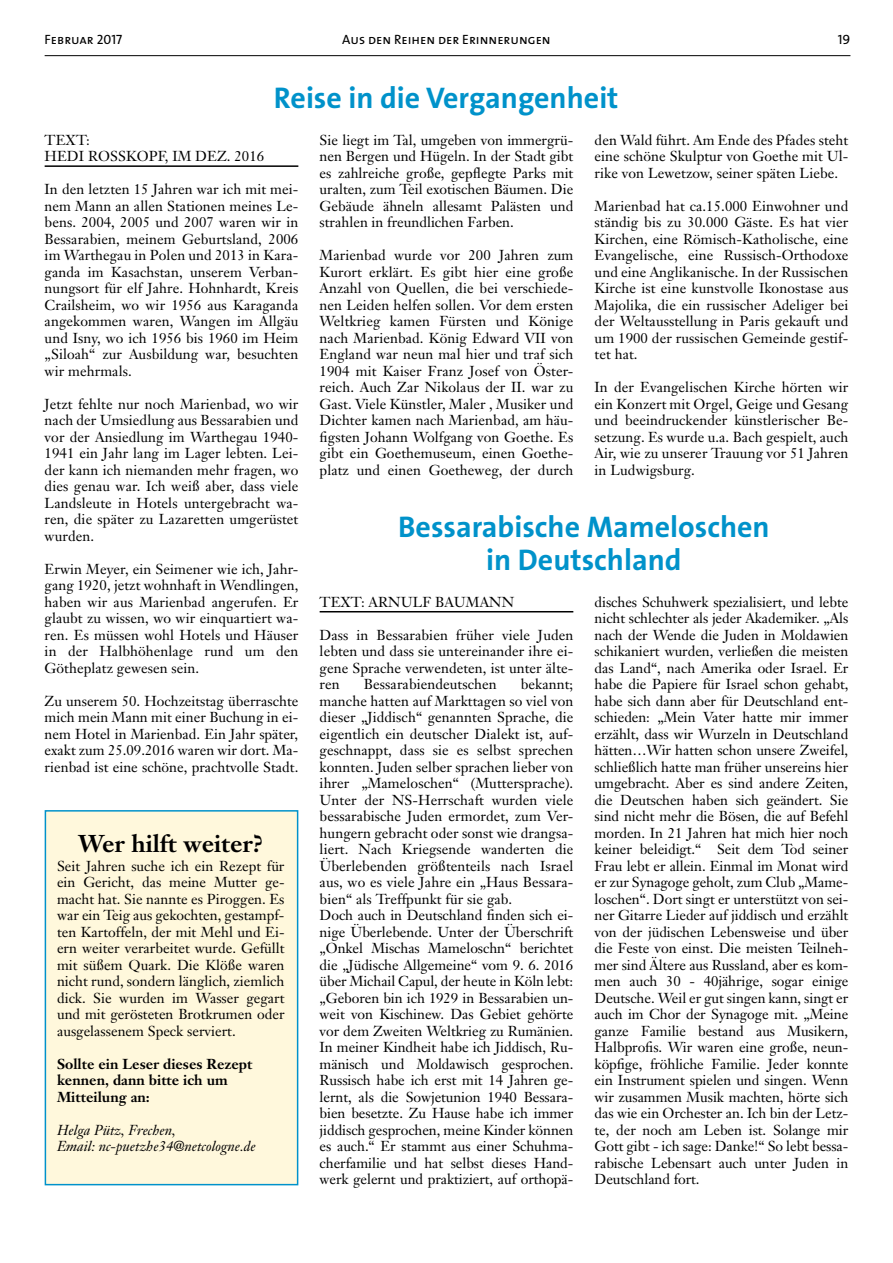
<style>
.page{position:relative;width:893px;height:1263px;background:#fff}
.page>*{position:absolute;margin:0;border:0;box-sizing:border-box;transform-origin:0 0}
.t1{font:700 30px/33px "The Sans B7";color:#0092ca;text-align:center}
.t2{font:700 24px "Janson Text";color:#000}
.t3{font:14.25px/16.5px "Janson Text";letter-spacing:.005em;color:#000;text-align:justify}
.t4{font:700 14.25px/16.5px "Janson Text";color:#000}
.t5{font:italic 14.25px/16.5px "Janson Text";color:#000}
.t6{font:13.5px "The Sans Caps";color:#000}
</style>
<div class="page">
<hr style="left:45px;top:55px;width:805px;height:1px;background:#000">
<hr style="left:45px;top:165px;width:253px;height:2px;background:#000">
<div style="left:45px;top:810px;width:253px;height:375px;background:#fff8dc;border:2px solid #0092ca"></div>
<hr style="left:320px;top:611px;width:253px;height:1px;background:#000">
<p class="t6" style="left:45px;top:28px;width:79px">Februar 2017</p>
<p class="t6" style="left:342px;top:28px;width:210px">Aus den Reihen der Erinnerungen</p>
<p class="t6" style="left:838px;top:28px;width:14px">19</p>
<h1 class="t1" style="left:274px;top:82px;width:346px">Reise in die Vergangenheit</h1>
<p class="t3" style="left:45px;top:131px;width:76px">Text:<br>Hedi Rossk</p>
<p class="t3" style="left:137px;top:148px;width:129px">opf, im Dez. 2016</p>
<p class="t3" style="left:45px;top:181px;width:255px">In den letzten 15 Jahren war ich mit mei&shy;nem Mann an allen Stationen meines Le&shy;bens. 2004, 2005 und 2007 waren wir in Bessarabien, meinem Geburtsland, 2006 im Warthegau in Polen und 2013 in Kara&shy;ganda im Kasachstan, unserem Verban&shy;nungsort für elf Jahre. Hohnhardt, Kreis Crailsheim, wo wir 1956 aus Karaganda angekommen waren, Wangen im Allgäu und Isny, wo ich 1956 bis 1960 im Heim „Siloah“ zur Ausbildung war, besuchten wir mehrmals.</p>
<p class="t3" style="left:45px;top:395px;width:255px">Jetzt fehlte nur noch Marienbad, wo wir nach der Umsiedlung aus Bessarabien und vor der Ansiedlung im Warthegau 1940- 1941 ein Jahr lang im Lager lebten. Lei&shy;der kann ich niemanden mehr fragen, wo dies genau war. Ich weiß aber, dass viele Landsleute in Hotels untergebracht wa&shy;ren, die später zu Lazaretten umgerüstet wurden.</p>
<p class="t3" style="left:45px;top:560px;width:255px">Erwin Meyer, ein Seimener wie ich, Jahr&shy;gang 1920, jetzt wohnhaft in Wendlingen, haben wir aus Marienbad angerufen. Er glaubt zu wissen, wo wir einquartiert wa&shy;ren. Es müssen wohl Hotels und Häuser in der Halbhöhenlage rund um den Götheplatz gewesen sein.</p>
<p class="t3" style="left:45px;top:692px;width:255px">Zu unserem 50. Hochzeitstag überraschte mich mein Mann mit einer Buchung in ei&shy;nem Hotel in Marienbad. Ein Jahr später, exakt zum 25.09.2016 waren wir dort. Ma&shy;rienbad ist eine schöne, prachtvolle Stadt.</p>
<h2 class="t2" style="left:78px;top:828px;width:187px">Wer hilft weiter?</h2>
<p class="t3" style="left:57px;top:857px;width:229px">Seit Jahren suche ich ein Rezept für ein Gericht, das meine Mutter ge&shy;macht hat. Sie nannte es Piroggen. Es war ein Teig aus gekochten, gestampf&shy;ten Kartoffeln, der mit Mehl und Ei&shy;ern weiter verarbeitet wurde. Gefüllt mit süßem Quark. Die Klöße waren nicht rund, sondern länglich, ziemlich dick. Sie wurden im Wasser gegart und mit gerösteten Brotkrumen oder ausgelassenem Speck serviert.</p>
<p class="t4" style="left:57px;top:1055px;width:197px">Sollte ein Leser dieses Rezept kennen, dann bitte ich um<br>Mitteilung an:</p>
<p class="t5" style="left:57px;top:1122px;width:200px">Helga Pütz, Frechen,<br>Email: nc-puetzhe34@netcologne.de</p>
<p class="t3" style="left:320px;top:131px;width:255px">Sie liegt im Tal, umgeben von immergrü&shy;nen Bergen und Hügeln. In der Stadt gibt es zahlreiche große, gepflegte Parks mit uralten, zum Teil exotischen Bäumen. Die Gebäude ähneln allesamt Palästen und strahlen in freundlichen Farben.</p>
<p class="t3" style="left:320px;top:247px;width:255px">Marienbad wurde vor 200 Jahren zum Kurort erklärt. Es gibt hier eine große Anzahl von Quellen, die bei verschiede&shy;nen Leiden helfen sollen. Vor dem ersten Weltkrieg kamen Fürsten und Könige nach Marienbad. König Edward VII von England war neun mal hier und traf sich 1904 mit Kaiser Franz Josef von Öster&shy;reich. Auch Zar Nikolaus der II . war zu Gast. Viele Künstler, Maler , Musiker und Dichter kamen nach Marienbad, am häu&shy;figsten Johann Wolfgang von Goethe. Es gibt ein Goethemuseum, einen Goethe&shy;platz und einen Goetheweg, der durch</p>
<p class="t3" style="left:595px;top:131px;width:255px">den Wald führt. Am Ende des Pfades steht eine schöne Skulptur von Goethe mit Ul&shy;rike von Lewetzow, seiner späten Liebe.</p>
<p class="t3" style="left:595px;top:197px;width:255px">Marienbad hat ca.15.000 Einwohner und ständig bis zu 30.000 Gäste. Es hat vier Kirchen, eine Römisch-Katholische, eine Evangelische, eine Russisch-Orthodoxe und eine Anglikanische. In der Russischen Kirche ist eine kunstvolle Ikonostase aus Majolika, die ein russischer Adeliger bei der Weltausstellung in Paris gekauft und um 1900 der russischen Gemeinde gestif&shy;tet hat.</p>
<p class="t3" style="left:595px;top:379px;width:255px">In der Evangelischen Kirche hörten wir ein Konzert mit Orgel, Geige und Gesang und beeindruckender künstlerischer Be&shy;setzung. Es wurde u.a. Bach gespielt, auch Air, wie zu unserer Trauung vor 51 Jahren in Ludwigsburg.</p>
<h1 class="t1" style="left:398px;top:511px;width:373px">Bessarabische Mameloschen in Deutschland</h1>
<p class="t3" style="left:320px;top:593px;width:71px">Text: Arnulf</p>
<p class="t3" style="left:435px;top:593px;width:22px">Baumann</p>
<p class="t3" style="left:320px;top:626px;width:255px">Dass in Bessarabien früher viele Juden lebten und dass sie untereinander ihre ei&shy;gene Sprache verwendeten, ist unter älte&shy;ren</p>
<p class="t3" style="left:320px;top:676px;width:255px;text-align:left;text-indent:201px">bekannt; manche hatten auf Markttagen so viel von dieser „Jiddisch“ genannten Sprache, die eigentlich ein deutscher Dialekt ist, auf&shy;geschnappt, dass sie es selbst sprechen konnten. Juden selber sprachen lieber von ihrer „Mameloschen“ (Muttersprache).<br>Unter der NS-Herrschaft wurden viele bessarabische Juden ermordet, zum Ver&shy;hungern gebracht oder sonst wie drangsa&shy;liert. Nach Kriegsende wanderten die Überlebenden größtenteils nach Israel aus, wo es viele Jahre ein „Haus Bessara&shy;bien“ als Treffpunkt für sie gab.<br>Doch auch in Deutschland finden sich ei&shy;nige Überlebende. Unter der Überschrift „Onkel Mischas Mameloschn“ berichtet die „Jüdische Allgemeine“ vom 9. 6. 2016 über Michail Capul, der heute in Köln lebt: „Geboren bin ich 1929 in Bessarabien un&shy;weit von Kischinew. Das Gebiet gehörte vor dem Zweiten Weltkrieg zu Rumänien.<br>In meiner Kindheit habe ich Jiddisch, Ru&shy;mänisch und Moldawisch gesprochen.<br>Russisch habe ich erst mit 14 Jahren ge&shy;lernt, als die Sowjetunion 1940 Bessara&shy;bien besetzte. Zu Hause habe ich immer jiddisch gesprochen, meine Kinder können es auch.“ Er stammt aus einer Schuhma&shy;cherfamilie und hat selbst dieses Hand&shy;werk gelernt und praktiziert, auf orthopä-</p>
<p class="t3" style="left:364px;top:676px;width:134px">Bessarabiendeutschen</p>
<p class="t3" style="left:595px;top:593px;width:255px">disches Schuhwerk spezialisiert, und lebte nicht schlechter als jeder Akademiker. „Als nach der Wende die Juden in Moldawien schikaniert wurden, verließen die meisten das Land“, nach Amerika oder Israel. Er habe die Papiere für Israel schon gehabt, habe sich dann aber für Deutschland ent&shy;schieden: „Mein Vater hatte mir immer erzählt, dass wir Wurzeln in Deutschland hätten…Wir hatten schon unsere Zweifel, schließlich hatte man früher unsereins hier umgebracht. Aber es sind andere Zeiten, die Deutschen haben sich geändert. Sie sind nicht mehr die Bösen, die auf Befehl morden. In 21 Jahren hat mich hier noch keiner beleidigt.“ Seit dem Tod seiner Frau lebt er allein. Einmal im Monat wird er zur Synagoge geholt, zum Club „Mame&shy;loschen“. Dort singt er unterstützt von sei&shy;ner Gitarre Lieder auf jiddisch und erzählt von der jüdischen Lebensweise und über die Feste von einst. Die meisten Teilneh&shy;mer sind Ältere aus Russland, aber es kom&shy;men auch 30 - 40jährige, sogar einige Deutsche. Weil er gut singen kann, singt er auch im Chor der Synagoge mit. „Meine ganze Familie bestand aus Musikern, Halbprofis. Wir waren eine große, neun&shy;köpfige, fröhliche Familie. Jeder konnte ein Instrument spielen und singen. Wenn wir zusammen Musik machten, hörte sich das wie ein Orchester an. Ich bin der Letz&shy;te, der noch am Leben ist. Solange mir Gott gibt - ich sage: Danke!“ So lebt bessa&shy;rabische Lebensart auch unter Juden in Deutschland fort.</p>
</div>
